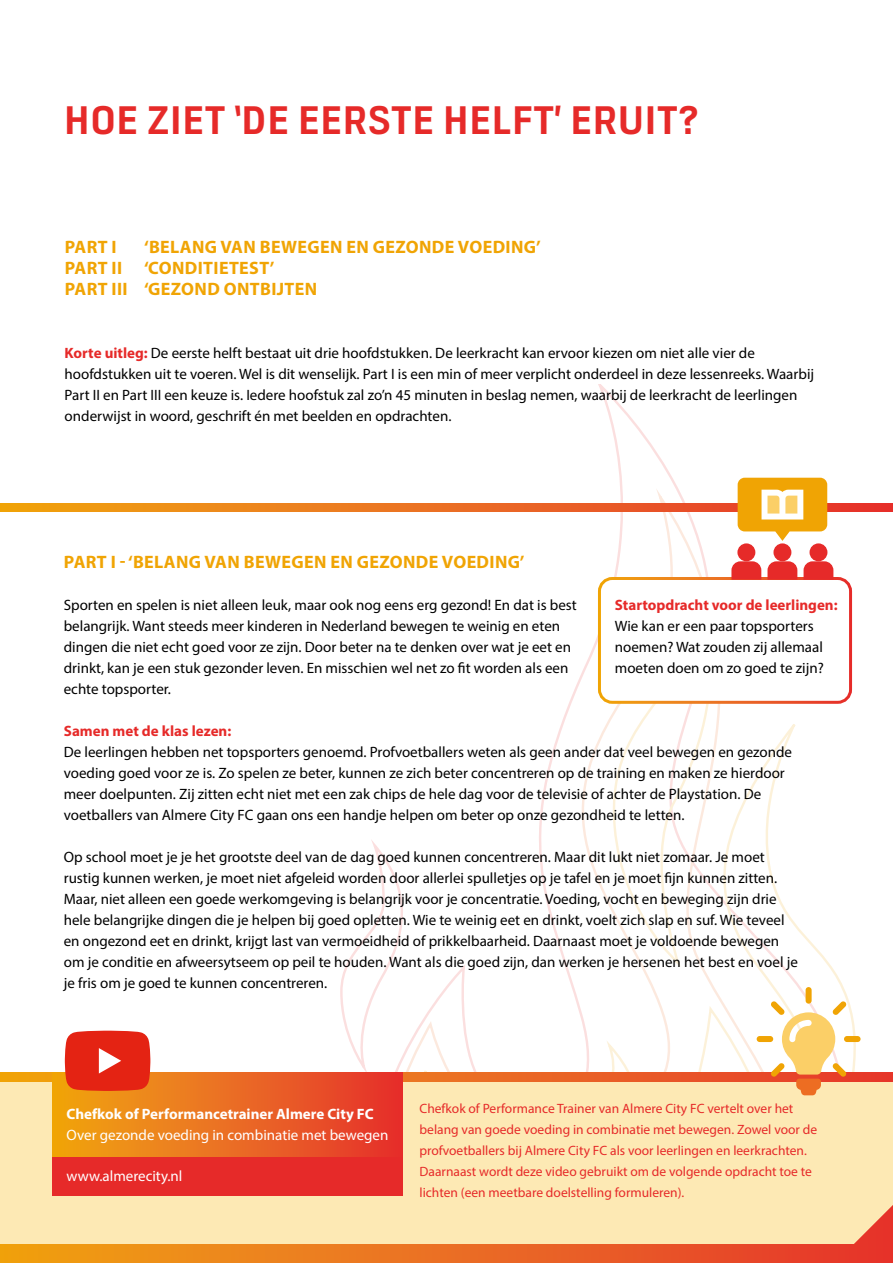
<style>
.page{position:relative;width:893px;height:1263px;background:#fff}
.page>*{position:absolute;margin:0;border:0;box-sizing:border-box;transform-origin:0 0}
.t1{font:700 37.5px "Milibus Rg";color:#e62a29}
.t2{font:700 18px "Myriad Pro";letter-spacing:.02em;color:#f0a404}
.t3{font:15px/21px "Myriad Pro";color:#000}
.t4{font:15px/21px "Myriad Pro";color:#fff}
.t5{font:700 15px "Myriad Pro";color:#e62a29}
.t6{font:13.5px/21px "Myriad Pro";color:#e62a29}
.s1{font-weight:700;color:#e62a29}
.s2{font-weight:700}
</style>
<div class="page">
<svg style="left:0;top:1244px;width:339px;height:19px;background:#ed8e17"></svg>
<svg style="left:371px;top:493px;width:482px;height:349px"></svg>
<svg style="left:604px;top:702px;width:145px;height:140px"></svg>
<svg style="left:701px;top:721px;width:152px;height:121px"></svg>
<div style="left:0;top:1077px;width:893px;height:167px;background:#fde9b4"></div>
<div style="left:0;top:1073px;width:893px;height:8px;background:#f0a10a"></div>
<svg style="left:0;top:503px;width:893px;height:9px;background:#eb711f"></svg>
<div style="left:599px;top:578px;width:251px;height:124px;background:#fff;border-radius:13px"></div>
<div style="left:598px;top:577px;width:254px;height:127px;border:3px solid #fff;border-radius:13px"></div>
<svg style="left:767px;top:561px;width:30px;height:19px"></svg>
<svg style="left:803px;top:561px;width:30px;height:19px"></svg>
<svg style="left:731px;top:561px;width:30px;height:19px"></svg>
<div style="left:773px;top:543px;width:18px;height:18px;background:#e62a29;border-radius:50%"></div>
<div style="left:809px;top:543px;width:18px;height:18px;background:#e62a29;border-radius:50%"></div>
<div style="left:737px;top:543px;width:18px;height:18px;background:#e62a29;border-radius:50%"></div>
<svg style="left:738px;top:478px;width:89px;height:63px"></svg>
<svg style="left:52px;top:1073px;width:287px;height:84px;background:#eb761e"></svg>
<div style="left:52px;top:1157px;width:351px;height:38px;background:#e62a29"></div>
<svg style="left:65px;top:1031px;width:85px;height:60px;background:#e63725"></svg>
<svg style="left:339px;top:842px;width:554px;height:421px"></svg>
<p class="t1" style="left:64px;top:97px;width:637px">HOE ZIET ‘DE EERSTE HELFT’ ERUIT?</p>
<p class="t2" style="left:65px;top:235px;width:53px">PART I</p>
<p class="t2" style="left:144px;top:235px;width:398px">‘BELANG VAN BEWEGEN EN GEZONDE VOEDING’</p>
<p class="t2" style="left:65px;top:256px;width:211px">PART II ‘CONDITIETEST’</p>
<p class="t2" style="left:65px;top:277px;width:254px">PART III ‘GEZOND ONTBIJTEN</p>
<p class="t3" style="left:65px;top:343px;width:751px"><span class="s1">Korte uitleg:</span> De eerste helft bestaat uit drie hoofdstukken. De leerkracht kan ervoor kiezen om niet alle vier de hoofdstukken uit te voeren. Wel is dit wenselijk. Part I is een min of meer verplicht onderdeel in deze lessenreeks. Waarbij Part II en Part III een keuze is. Iedere hoofstuk zal zo’n 45 minuten in beslag nemen, waarbij de leerkracht de leerlingen onderwijst in woord, geschrift én met beelden en opdrachten.</p>
<p class="t2" style="left:64px;top:550px;width:462px">PART I - ‘BELANG VAN BEWEGEN EN GEZONDE VOEDING’</p>
<p class="t3" style="left:64px;top:595px;width:515px">Sporten en spelen is niet alleen leuk, maar ook nog eens erg gezond! En dat is best belangrijk. Want steeds meer kinderen in Nederland bewegen te weinig en eten dingen die niet echt goed voor ze zijn. Door beter na te denken over wat je eet en drinkt, kan je een stuk gezonder leven. En misschien wel net zo fit worden als een echte topsporter.</p>
<p class="t5" style="left:64px;top:721px;width:169px">Samen met de klas lezen:</p>
<p class="t3" style="left:64px;top:742px;width:730px">De leerlingen hebben net topsporters genoemd. Profvoetballers weten als geen ander dat veel bewegen en gezonde voeding goed voor ze is. Zo spelen ze beter, kunnen ze zich beter concentreren op de training en maken ze hierdoor meer doelpunten. Zij zitten echt niet met een zak chips de hele dag voor de televisie of achter de Playstation. De voetballers van Almere City FC gaan ons een handje helpen om beter op onze gezondheid te letten.</p>
<p class="t3" style="left:64px;top:847px;width:736px">Op school moet je je het grootste deel van de dag goed kunnen concentreren. Maar dit lukt niet zomaar. Je moet rustig kunnen werken, je moet niet afgeleid worden door allerlei spulletjes op je tafel en je moet fijn kunnen zitten.<br>Maar, niet alleen een goede werkomgeving is belangrijk voor je concentratie. Voeding, vocht en beweging zijn drie hele belangrijke dingen die je helpen bij goed opletten. Wie te weinig eet en drinkt, voelt zich slap en suf. Wie teveel en ongezond eet en drinkt, krijgt last van vermoeidheid of prikkelbaarheid. Daarnaast moet je voldoende bewegen om je conditie en afweersytseem op peil te houden. Want als die goed zijn, dan werken je hersenen het best en voel je je fris om je goed te kunnen concentreren.</p>
<p class="t5" style="left:615px;top:595px;width:224px">Startopdracht voor de leerlingen:</p>
<p class="t3" style="left:615px;top:616px;width:210px">Wie kan er een paar topsporters noemen? Wat zouden zij allemaal moeten doen om zo goed te zijn?</p>
<p class="t4" style="left:67px;top:1103px;width:323px"><span class="s2">Chefkok of Performancetrainer Almere City FC<br></span>Over gezonde voeding in combinatie met bewegen</p>
<p class="t4" style="left:67px;top:1165px;width:117px">www.almerecity.nl</p>
<p class="t6" style="left:420px;top:1097px;width:399px">Chefkok of Performance Trainer van Almere City FC vertelt over het belang van goede voeding in combinatie met bewegen. Zowel voor de profvoetballers bij Almere City FC als voor leerlingen en leerkrachten.<br>Daarnaast wordt deze video gebruikt om de volgende opdracht toe te lichten (een meetbare doelstelling formuleren).</p>
</div>
